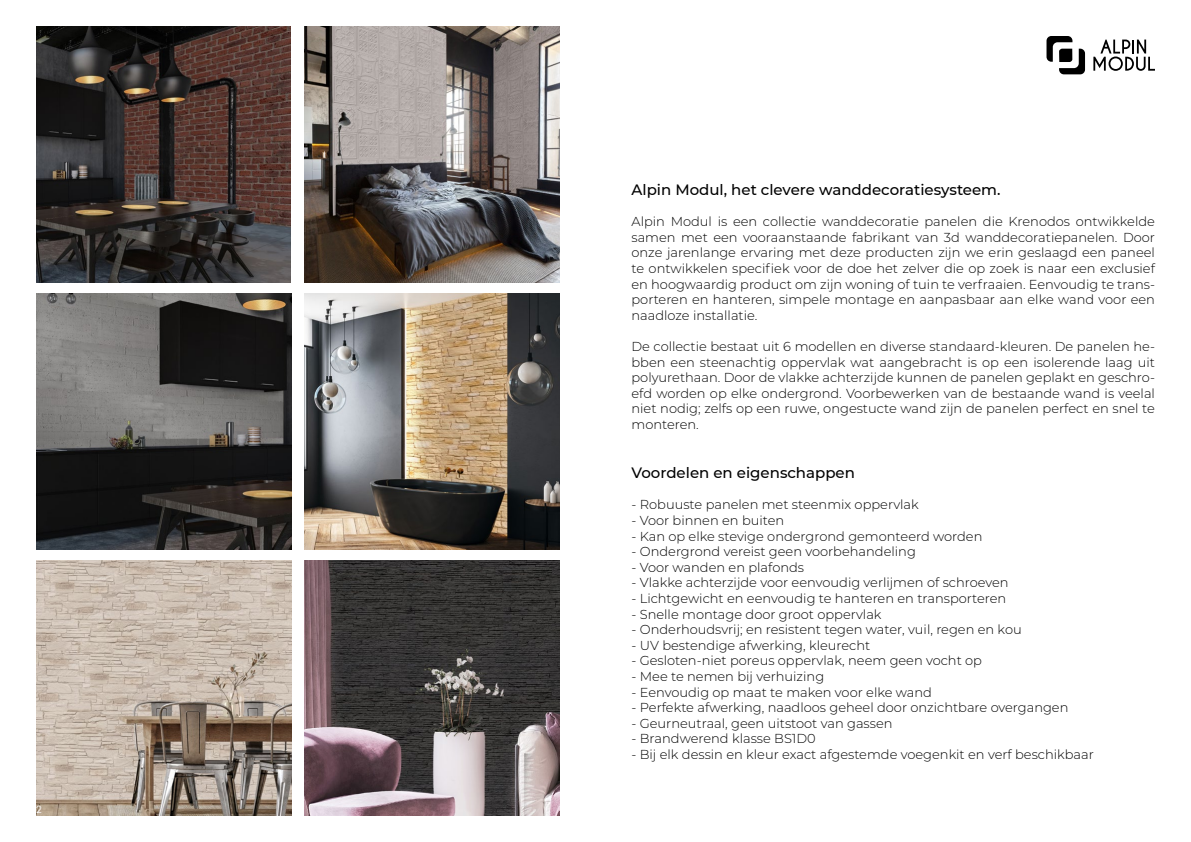
<style>
.page{position:relative;width:1191px;height:842px;background:#fff}
.page>*{position:absolute;margin:0;border:0;box-sizing:border-box;transform-origin:0 0}
.t1{font:500 15px "Montserrat";color:#000}
.t2{font:300 13px/15.6px "Montserrat";color:#000;text-align:justify}
.t3{font:10px "Century Gothic";color:#fff}
</style>
<div class="page">
<svg style="left:1046px;top:36px;width:39px;height:38px"></svg>
<svg style="left:1093px;top:40px;width:62px;height:31px"></svg>
<img style="left:36px;top:294px;width:255px;height:255px">
<img style="left:36px;top:27px;width:254px;height:255px">
<img style="left:304px;top:561px;width:255px;height:255px">
<img style="left:304px;top:27px;width:255px;height:255px">
<img style="left:304px;top:294px;width:255px;height:255px">
<img style="left:36px;top:561px;width:255px;height:255px">
<p class="t3" style="left:36px;top:803px;width:7px">2</p>
<p class="t1" style="left:631px;top:179px;width:370px">Alpin Modul, het clevere wanddecoratiesysteem.</p>
<p class="t2" style="left:631px;top:213px;width:525px">Alpin Modul is een collectie wanddecoratie panelen die Krenodos ontwikkelde samen met een vooraanstaande fabrikant van 3d wanddecoratiepanelen. Door onze jarenlange ervaring met deze producten zijn we erin geslaagd een paneel te ontwikkelen specifiek voor de doe het zelver die op zoek is naar een exclusief en hoogwaardig product om zijn woning of tuin te verfraaien. Eenvoudig te trans&shy;porteren en hanteren, simpele montage en aanpasbaar aan elke wand voor een naadloze installatie.</p>
<p class="t2" style="left:631px;top:338px;width:525px">De collectie bestaat uit 6 modellen en diverse standaard-kleuren. De panelen he&shy;bben een steenachtig oppervlak wat aangebracht is op een isolerende laag uit polyurethaan. Door de vlakke achterzijde kunnen de panelen geplakt en geschro&shy;efd worden op elke ondergrond. Voorbewerken van de bestaande wand is veelal niet nodig; zelfs op een ruwe, ongestucte wand zijn de panelen perfect en snel te monteren.</p>
<p class="t1" style="left:631px;top:462px;width:225px">Voordelen en eigenschappen</p>
<p class="t2" style="left:631px;top:497px;width:289px">- Robuuste panelen met steenmix oppervlak</p>
<p class="t2" style="left:631px;top:512px;width:154px">- Voor binnen en buiten</p>
<p class="t2" style="left:631px;top:528px;width:352px">- Kan op elke stevige ondergrond gemonteerd worden</p>
<p class="t2" style="left:631px;top:543px;width:286px">- Ondergrond vereist geen voorbehandeling</p>
<p class="t2" style="left:631px;top:559px;width:174px">- Voor wanden en plafonds</p>
<p class="t2" style="left:631px;top:575px;width:378px">- Vlakke achterzijde voor eenvoudig verlijmen of schroeven</p>
<p class="t2" style="left:631px;top:590px;width:376px">- Lichtgewicht en eenvoudig te hanteren en transporteren</p>
<p class="t2" style="left:631px;top:606px;width:251px">- Snelle montage door groot oppervlak</p>
<p class="t2" style="left:631px;top:621px;width:392px">- Onderhoudsvrij; en resistent tegen water, vuil, regen en kou</p>
<p class="t2" style="left:631px;top:637px;width:240px">- UV bestendige afwerking, kleurecht</p>
<p class="t2" style="left:631px;top:653px;width:352px">- Gesloten-niet poreus oppervlak, neem geen vocht op</p>
<p class="t2" style="left:631px;top:668px;width:194px">- Mee te nemen bij verhuizing</p>
<p class="t2" style="left:631px;top:684px;width:302px">- Eenvoudig op maat te maken voor elke wand</p>
<p class="t2" style="left:631px;top:699px;width:438px">- Perfekte afwerking, naadloos geheel door onzichtbare overgangen</p>
<p class="t2" style="left:631px;top:715px;width:262px">- Geurneutraal, geen uitstoot van gassen</p>
<p class="t2" style="left:631px;top:731px;width:186px">- Brandwerend klasse BS1D0</p>
<p class="t2" style="left:631px;top:746px;width:464px">- Bij elk dessin en kleur exact afgestemde voegenkit en verf beschikbaar</p>
</div>
